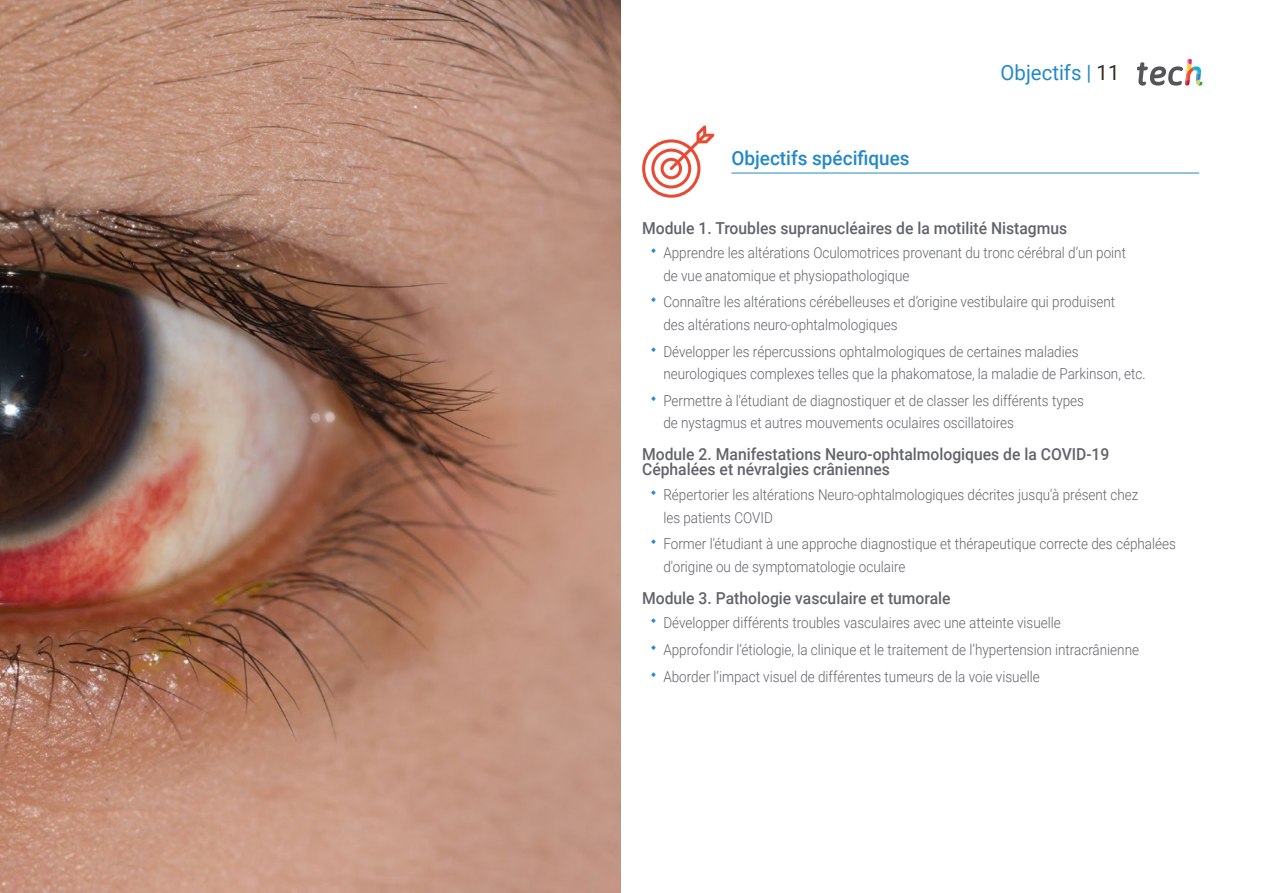
<style>
.page{position:relative;width:1263px;height:893px;background:#fff}
.page>*{position:absolute;margin:0;border:0;box-sizing:border-box;transform-origin:0 0}
.t1{font:21px "Roboto";color:#2488c9}
.t2{font:500 19.5px "Roboto";color:#2488c9}
.t3{font:500 16.5px/15px "Roboto";color:#61646a;scale:.95 1}
.t4{font:300 15px/22.5px "Roboto";color:#61646a;scale:.9 1}
.s1{color:#312e20}
</style>
<div class="page">
<svg style="left:1137px;top:59px;width:65px;height:27px"></svg>
<hr style="left:731px;top:173px;width:468px;height:1px;background:#2488c9">
<svg style="left:642px;top:125px;width:72px;height:73px"></svg>
<img style="left:0;top:0;width:621px;height:893px">
<h2 class="t2" style="left:731px;top:144px;width:180px">Objectifs spécifiques</h2>
<h1 class="t1" style="left:1000px;top:57px;width:120px">Objectifs | <span class="s1">11</span></h1>
<p class="t3" style="left:642px;top:220px;width:449px">Module 1. Troubles supranucléaires de la motilité Nistagmus</p>
<p class="t4" style="left:663px;top:241px;width:516px">Apprendre les altérations Oculomotrices provenant du tronc cérébral d’un point de vue anatomique et physiopathologique</p>
<p class="t4" style="left:663px;top:290px;width:504px">Connaître les altérations cérébelleuses et d’origine vestibulaire qui produisent des altérations neuro-ophtalmologiques</p>
<p class="t4" style="left:663px;top:339px;width:537px">Développer les répercussions ophtalmologiques de certaines maladies neurologiques complexes telles que la phakomatose, la maladie de Parkinson, etc.</p>
<p class="t4" style="left:663px;top:389px;width:469px">Permettre à l'étudiant de diagnostiquer et de classer les différents types de nystagmus et autres mouvements oculaires oscillatoires</p>
<p class="t3" style="left:642px;top:446px;width:493px">Module 2. Manifestations Neuro-ophtalmologiques de la COVID-19<br>Céphalées et névralgies crâniennes</p>
<p class="t4" style="left:663px;top:483px;width:529px">Répertorier les altérations Neuro-ophtalmologiques décrites jusqu'à présent chez les patients COVID</p>
<p class="t4" style="left:663px;top:532px;width:571px">Former l'étudiant à une approche diagnostique et thérapeutique correcte des céphalées d'origine ou de symptomatologie oculaire</p>
<p class="t3" style="left:642px;top:590px;width:326px">Module 3. Pathologie vasculaire et tumorale</p>
<p class="t4" style="left:663px;top:609px;width:530px;line-height:26.7px">Développer différents troubles vasculaires avec une atteinte visuelle<br>Approfondir l’étiologie, la clinique et le traitement de l’hypertension intracrânienne<br>Aborder l’impact visuel de différentes tumeurs de la voie visuelle</p>
</div>
